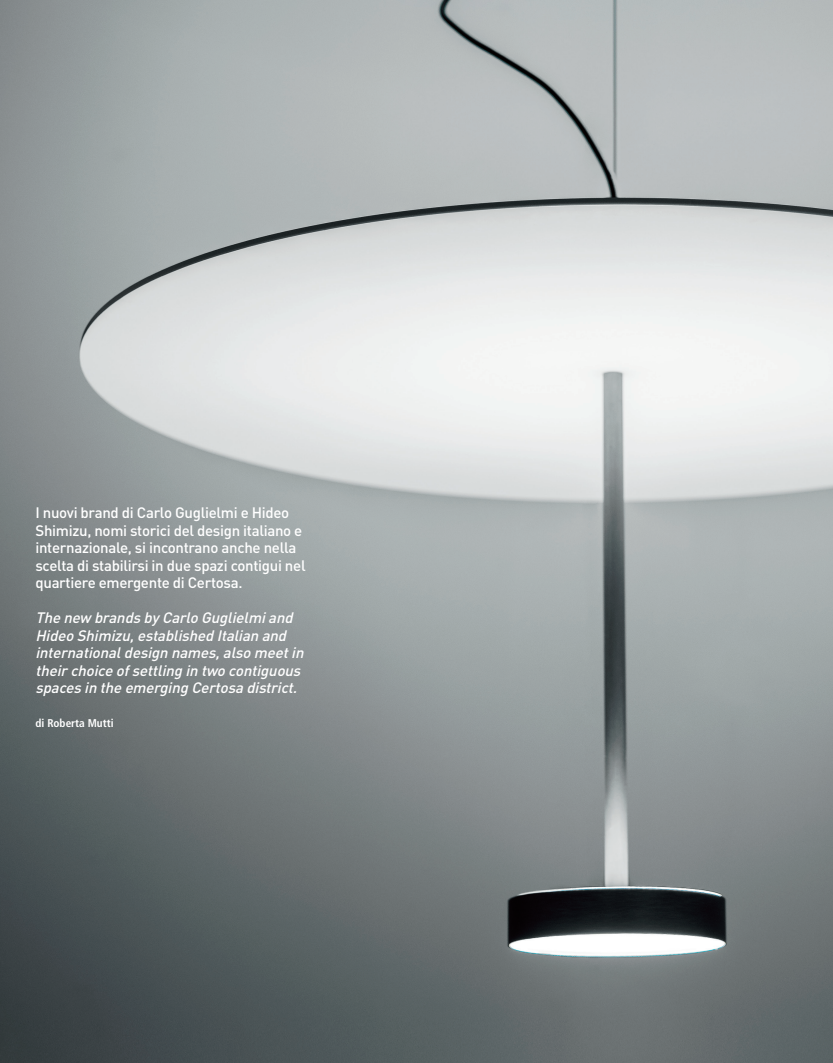
<style>
.page{position:relative;width:833px;height:1063px;background:#fff}
.page>*{position:absolute;margin:0;border:0;box-sizing:border-box;transform-origin:0 0}
.t1{font:500 15px/17.5px "DIN Pro";letter-spacing:-.02em;color:#fff}
.t2{font:italic 500 15px/17.5px "DIN Pro";color:#fff}
.t3{font:700 condensed 11.25px "Frutiger LT Std";color:#fff}
</style>
<div class="page">
<img style="left:0;top:0;width:833px;height:1063px">
<p class="t1" style="left:35px;top:504px;width:272px">I nuovi brand di Carlo Guglielmi e Hideo Shimizu, nomi storici del design italiano e internazionale, si incontrano anche nella scelta di stabilirsi in due spazi contigui nel quartiere emergente di Certosa.</p>
<p class="t2" style="left:35px;top:609px;width:274px">The new brandsbyCarlo Guglielmiand Hideo Shimizu,established Italian and internationaldesign names,also meetin theirchoice ofsettling in two contiguous spacesin the emerging Certosadistrict.</p>
<p class="t3" style="left:35px;top:716px;width:80px">di Roberta Mutti</p>
</div>
